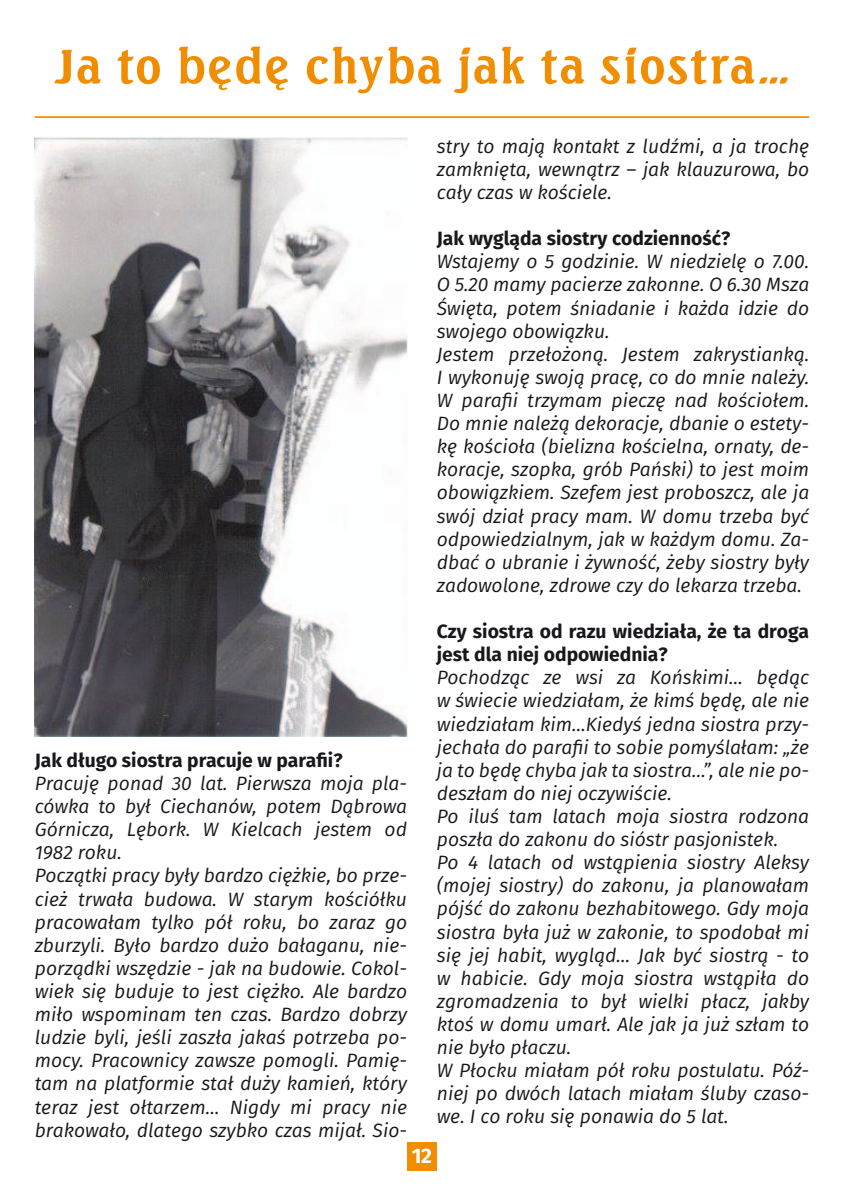
<style>
.page{position:relative;width:844px;height:1191px;background:#fff}
.page>*{position:absolute;margin:0;border:0;box-sizing:border-box;transform-origin:0 0}
.t1{font:700 50.75px "Seagull URWTCE";letter-spacing:.02em;color:#f18d00}
.t2{font:700 21px "Fira Sans";color:#fff}
.t3{font:italic 19.25px/23.1px "Fira Sans";color:#1a171c}
.t4{font:700 19.25px/23.1px "Fira Sans";color:#1a171c}
</style>
<div class="page">
<div style="left:407px;top:1141px;width:30px;height:30px;background:#f18d00"></div>
<hr style="left:35px;top:116px;width:774px;height:2px;background:#f18d00">
<img style="left:35px;top:138px;width:372px;height:599px">
<h1 class="t1" style="left:53px;top:37px;width:738px">Ja to będę chyba jak ta siostra…</h1>
<p class="t4" style="left:35px;top:750px;width:309px">Jak długo siostra pracuje w parafii?</p>
<p class="t3" style="left:35px;top:773px;width:374px">Pracuję ponad 30 lat. Pierwsza moja pla&shy;cówka to był Ciechanów, potem Dąbrowa Górnicza, Lębork. W Kielcach jestem od 1982 roku.<br>Początki pracy były bardzo ciężkie, bo prze&shy;cież trwała budowa. W starym kościółku pracowałam tylko pół roku, bo zaraz go zburzyli. Było bardzo dużo bałaganu, nie&shy;porządki wszędzie - jak na budowie. Cokol&shy;wiek się buduje to jest ciężko. Ale bardzo miło wspominam ten czas. Bardzo dobrzy ludzie byli, jeśli zaszła jakaś potrzeba po&shy;mocy. Pracownicy zawsze pomogli. Pamię&shy;tam na platformie stał duży kamień, który teraz jest ołtarzem… Nigdy mi pracy nie brakowało, dlatego szybko czas mijał. Sio-</p>
<p class="t3" style="left:437px;top:136px;width:374px;text-align:justify">stry to mają kontakt z ludźmi, a ja trochę zamknięta, wewnątrz – jak klauzurowa, bo cały czas w kościele.</p>
<p class="t4" style="left:437px;top:228px;width:295px">Jak wygląda siostry codzienność?</p>
<p class="t3" style="left:437px;top:251px;width:374px">Wstajemy o 5 godzinie. W niedzielę o 7.00.<br>O 5.20 mamy pacierze zakonne. O 6.30 Msza Święta, potem śniadanie i każda idzie do swojego obowiązku.<br>Jestem przełożoną. Jestem zakrystianką.<br>I wykonuję swoją pracę, co do mnie należy.<br>W parafii trzymam pieczę nad kościołem.<br>Do mnie należą dekoracje, dbanie o estety&shy;kę kościoła (bielizna kościelna, ornaty, de&shy;koracje, szopka, grób Pański) to jest moim obowiązkiem. Szefem jest proboszcz, ale ja swój dział pracy mam. W domu trzeba być odpowiedzialnym, jak w każdym domu. Za&shy;dbać o ubranie i żywność, żeby siostry były zadowolone, zdrowe czy do lekarza trzeba.</p>
<p class="t4" style="left:437px;top:621px;width:374px">Czy siostra od razu wiedziała, że ta droga jest dla niej odpowiednia?</p>
<p class="t3" style="left:437px;top:667px;width:374px">Pochodząc ze wsi za Końskimi… będąc w świecie wiedziałam, że kimś będę, ale nie wiedziałam kim…Kiedyś jedna siostra przy&shy;jechała do parafii to sobie pomyślałam: „że ja to będę chyba jak ta siostra…”, ale nie po&shy;deszłam do niej oczywiście.<br>Po iluś tam latach moja siostra rodzona poszła do zakonu do sióstr pasjonistek.<br>Po 4 latach od wstąpienia siostry Aleksy (mojej siostry) do zakonu, ja planowałam pójść do zakonu bezhabitowego. Gdy moja siostra była już w zakonie, to spodobał mi się jej habit, wygląd… Jak być siostrą - to w habicie. Gdy moja siostra wstąpiła do zgromadzenia to był wielki płacz, jakby ktoś w domu umarł. Ale jak ja już szłam to nie było płaczu.<br>W Płocku miałam pół roku postulatu. Póź&shy;niej po dwóch latach miałam śluby czaso&shy;we. I co roku się ponawia do 5 lat.</p>
<p class="t2" style="left:411px;top:1140px;width:22px">12</p>
</div>
